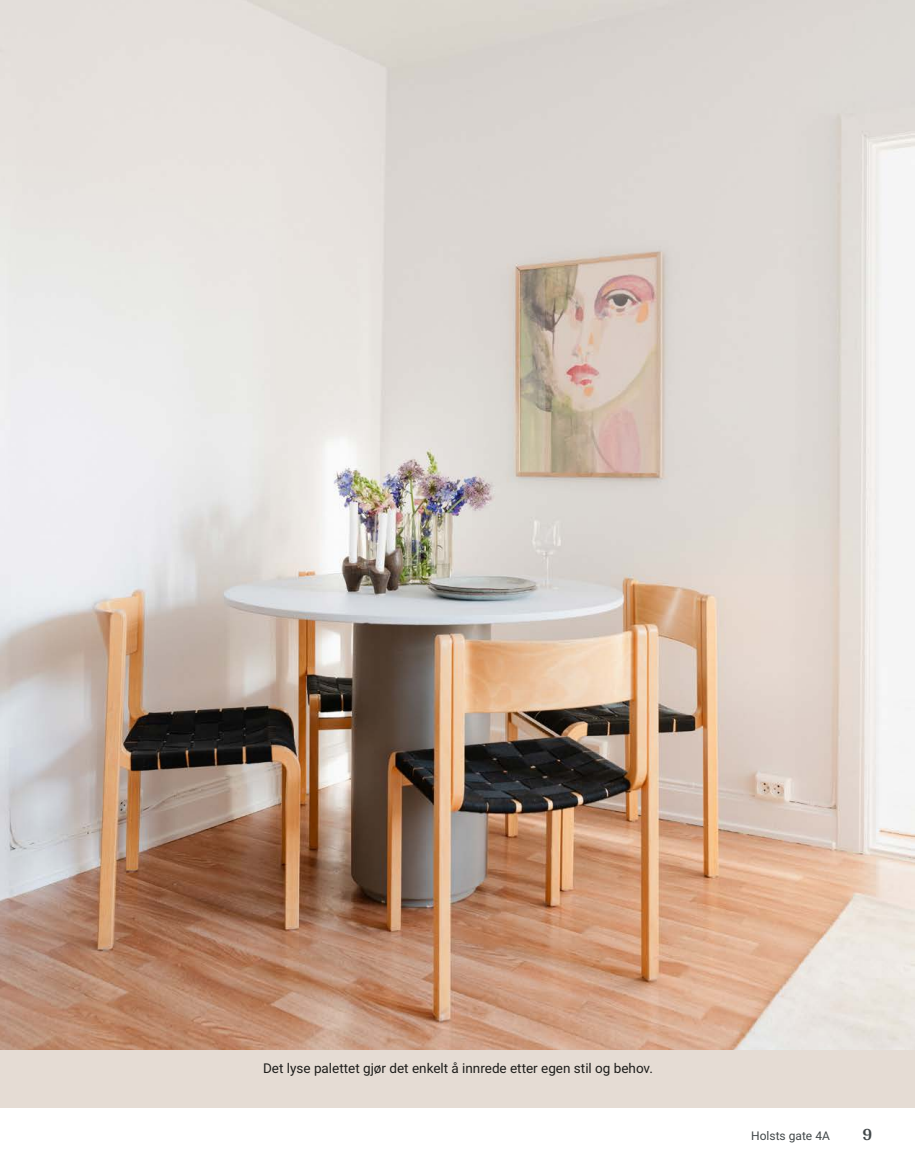
<style>
.page{position:relative;width:915px;height:1172px;background:#fff}
.page>*{position:absolute;margin:0;border:0;box-sizing:border-box;transform-origin:0 0}
.t1{font:700 18px "Arya";color:#414749}
.t2{font:13.5px "Roboto Vitec";color:#1d1d1b}
.t3{font:12px "Roboto Vitec";color:#414749}
</style>
<div class="page">
<img style="left:0;top:0;width:914px;height:1050px">
<div style="left:0;top:1050px;width:914px;height:58px;background:#e5dcd4"></div>
<p class="t2" style="left:263px;top:1059px;width:391px">Det lyse palettet gjør det enkelt å innrede etter egen stil og behov.</p>
<p class="t3" style="left:750px;top:1127px;width:80px">Holsts gate 4A</p>
<h1 class="t1" style="left:862px;top:1123px;width:11px">9</h1>
</div>
